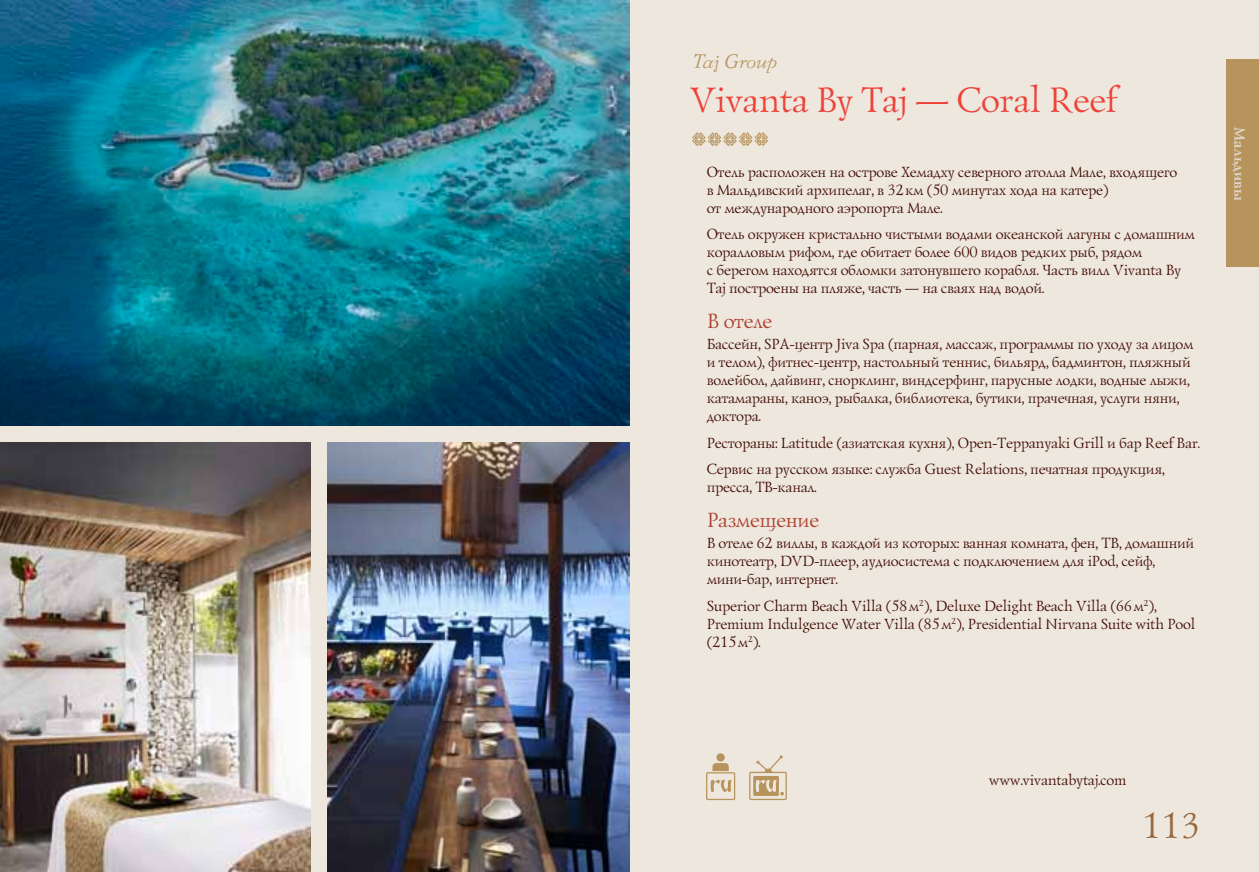
<style>
.page{position:relative;width:1259px;height:872px;background:#fff}
.page>*{position:absolute;margin:0;border:0;box-sizing:border-box;transform-origin:0 0}
.t1{font:36px "Lazurski C";color:#ef4138}
.t2{font:36px "Lazurski C";color:#97693f}
.t3{font:21px "Lazurski C";color:#ad3c2b}
.t4{font:italic 19.5px "Bazhanov C";letter-spacing:-.01em;color:#b8945d}
.t5{font:15px/18px "Lazurski C";color:#410901}
.t6{font:700 15px "Lazurski C";color:#e1d9cc}
</style>
<div class="page">
<div style="left:0;top:0;width:629px;height:872px;background:#ede7de"></div>
<div style="left:629px;top:0;width:630px;height:872px;background:#ede7de"></div>
<svg style="left:692px;top:132px;width:76px;height:14px"></svg>
<div style="left:1226px;top:60px;width:33px;height:207px;background:#b8945d"></div>
<img style="left:327px;top:442px;width:302px;height:430px">
<img style="left:0;top:442px;width:310px;height:430px">
<img style="left:0;top:0;width:629px;height:425px">
<div style="left:716px;top:753px;width:9px;height:8px;background:#b8945d;border-radius:50%"></div>
<svg style="left:706px;top:763px;width:29px;height:37px"></svg>
<svg style="left:749px;top:755px;width:38px;height:45px"></svg>
<h3 class="t4" style="left:692px;top:50px;width:87px">Taj Group</h3>
<h1 class="t1" style="left:688px;top:79px;width:428px">Vivanta By Taj — Coral Reef</h1>
<p class="t5" style="left:706px;top:163px;width:472px">Отель расположен на острове Хемадху северного атолла Мале, входящего в Мальдивский архипелаг, в 32км (50 минутах хода на катере)<br>от международного аэропорта Мале.</p>
<p class="t5" style="left:706px;top:225px;width:489px">Отель окружен кристально чистыми водами океанской лагуны с домашним коралловым рифом, где обитает более 600 видов редких рыб, рядом<br>с берегом находятся обломки затонувшего корабля. Часть вилл Vivanta By Taj построены на пляже, часть — на сваях над водой.</p>
<h2 class="t3" style="left:706px;top:309px;width:66px">В отеле</h2>
<p class="t5" style="left:706px;top:335px;width:488px">Бассейн, SPA-центр Jiva Spa (парная, массаж, программы по уходу за лицом и телом), фитнес-центр, настольный теннис, бильярд, бадминтон, пляжный волейбол, дайвинг, снорклинг, виндсерфинг, парусные лодки, водные лыжи, катамараны, каноэ, рыбалка, библиотека, бутики, прачечная, услуги няни, доктора.</p>
<p class="t5" style="left:706px;top:430px;width:494px;line-height:26.5px">Рестораны: Latitude (азиатская кухня), Open-Teppanyaki Grill и бар Reef Bar.<br>Сервис на русском языке: служба Guest Relations, печатная продукция,</p>
<p class="t5" style="left:706px;top:478px;width:111px">пресса, ТВ-канал.</p>
<h2 class="t3" style="left:706px;top:508px;width:113px">Размещение</h2>
<p class="t5" style="left:706px;top:534px;width:489px">В отеле 62 виллы, в каждой из которых: ванная комната, фен, ТВ, домашний кинотеатр, DVD-плеер, аудиосистема с подключением для iPod, сейф, мини-бар, интернет.</p>
<p class="t5" style="left:706px;top:597px;width:490px">Superior Charm Beach Villa (58м<sup>2</sup>), Deluxe Delight Beach Villa (66м<sup>2</sup>),<br>Premium Indulgence Water Villa (85м<sup>2</sup>), Presidential Nirvana Suite with Pool (215м<sup>2</sup>).</p>
<p class="t6" style="left:1248px;top:126px;width:76px;rotate:90deg">Мальдивы</p>
<p class="t5" style="left:988px;top:771px;width:139px">www.vivantabytaj.com</p>
<h1 class="t2" style="left:1140px;top:805px;width:59px">113</h1>
</div>
